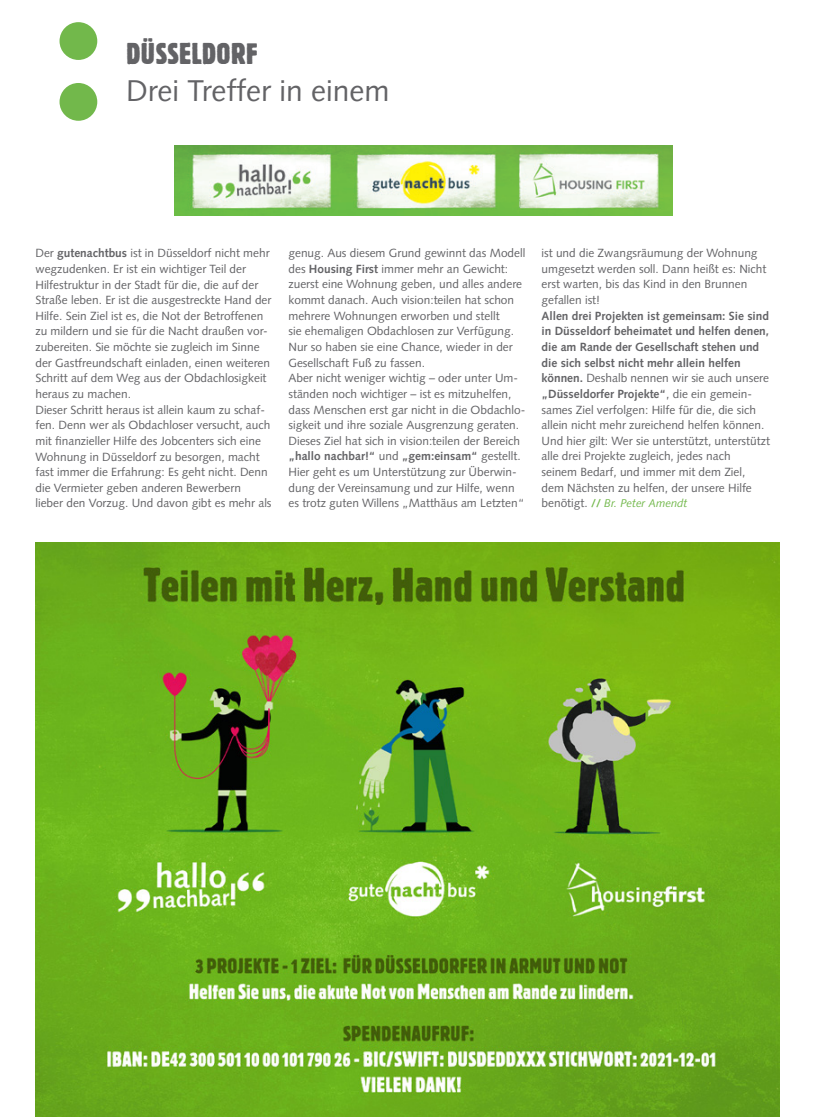
<style>
.page{position:relative;width:815px;height:1117px;background:#fff}
.page>*{position:absolute;margin:0;border:0;box-sizing:border-box;transform-origin:0 0}
.t1{font:30px "Syntax";color:#636366}
.t2{font:700 condensed 30px "Bannertype 1";color:#636366}
.t3{font:11.88px/15.6px "Syntax";color:#636366}
.t4{font:italic 11.25px "Syntax";color:#72b84b}
.s1{font-weight:700}
.s2{font-style:normal;font-size:11.88px;color:#636366}
.s3{font-weight:700;font-style:normal}
</style>
<div class="page">
<img style="left:175px;top:146px;width:497px;height:70px">
<div style="left:60px;top:83px;width:37px;height:38px;background:#72b84b;border-radius:50%"></div>
<div style="left:60px;top:22px;width:37px;height:38px;background:#72b84b;border-radius:50%"></div>
<img style="left:35px;top:542px;width:745px;height:574px">
<h1 class="t2" style="left:126px;top:37px;width:133px">DÜSSELDORF</h1>
<h1 class="t1" style="left:126px;top:73px;width:265px">Drei Treffer in einem</h1>
<p class="t3" style="left:35px;top:245px;width:238px">Der <span class="s1">gutenachtbus</span> ist in Düsseldorf nicht mehr wegzudenken. Er ist ein wichtiger Teil der Hilfestruktur in der Stadt für die, die auf der Straße leben. Er ist die ausgestreckte Hand der Hilfe. Sein Ziel ist es, die Not der Betroffenen zu mildern und sie für die Nacht draußen vor&shy;zubereiten. Sie möchte sie zugleich im Sinne der Gastfreundschaft einladen, einen weiteren Schritt auf dem Weg aus der Obdachlosigkeit heraus zu machen.<br>Dieser Schritt heraus ist allein kaum zu schaf&shy;fen. Denn wer als Obdachloser versucht, auch mit finanzieller Hilfe des Jobcenters sich eine Wohnung in Düsseldorf zu besorgen, macht fast immer die Erfahrung: Es geht nicht. Denn die Vermieter geben anderen Bewerbern lieber den Vorzug. Und davon gibt es mehr als</p>
<p class="t3" style="left:288px;top:245px;width:238px">genug. Aus diesem Grund gewinnt das Modell des <span class="s1">Housing First</span> immer mehr an Gewicht: zuerst eine Wohnung geben, und alles andere kommt danach. Auch vision:teilen hat schon mehrere Wohnungen erworben und stellt<br>sie ehemaligen Obdachlosen zur Verfügung.<br>Nur so haben sie eine Chance, wieder in der Gesellschaft Fuß zu fassen.<br>Aber nicht weniger wichtig – oder unter Um&shy;ständen noch wichtiger – ist es mitzuhelfen, dass Menschen erst gar nicht in die Obdachlo&shy;sigkeit und ihre soziale Ausgrenzung geraten.<br>Dieses Ziel hat sich in vision:teilen der Bereich <span class="s1">„hallo nachbar!“</span> und <span class="s1">„gem:einsam“</span> gestellt.<br>Hier geht es um Unterstützung zur Überwin&shy;dung der Vereinsamung und zur Hilfe, wenn es trotz guten Willens „Matthäus am Letzten“</p>
<p class="t3" style="left:541px;top:245px;width:226px">ist und die Zwangsräumung der Wohnung umgesetzt werden soll. Dann heißt es: Nicht erst warten, bis das Kind in den Brunnen gefallen ist!</p>
<p class="t3" style="left:541px;top:308px;width:230px"><span class="s1">Allen drei Projekten ist gemeinsam: Sie sind in Düsseldorf beheimatet und helfen denen, die am Rande der Gesellschaft stehen und die sich selbst nicht mehr allein helfen können.</span> Deshalb nennen wir sie auch unsere <span class="s1">„Düsseldorfer Projekte“</span>, die ein gemein&shy;sames Ziel verfolgen: Hilfe für die, die sich allein nicht mehr zureichend helfen können.<br>Und hier gilt: Wer sie unterstützt, unterstützt alle drei Projekte zugleich, jedes nach<br>seinem Bedarf, und immer mit dem Ziel, dem Nächsten zu helfen, der unsere Hilfe</p>
<p class="t4" style="left:541px;top:496px;width:147px"><span class="s2">benötigt.</span> <span class="s3">//</span> Br. Peter Amendt</p>
</div>
